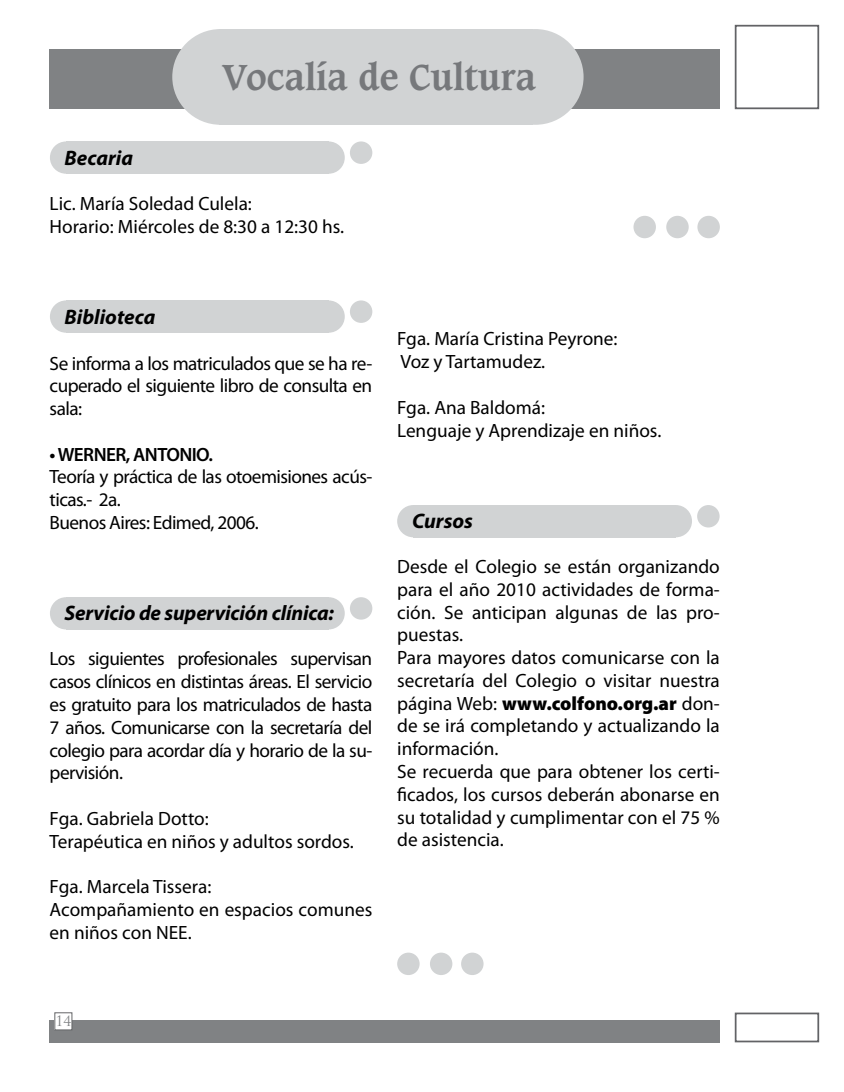
<style>
.page{position:relative;width:844px;height:1092px;background:#fff}
.page>*{position:absolute;margin:0;border:0;box-sizing:border-box;transform-origin:0 0}
.t1{font:700 35px "Caxton";color:#76787b}
.t2{font:italic 700 21px "Myriad Pro";letter-spacing:-.005em;color:#000}
.t3{font:19.25px/22.8px "Myriad Pro";color:#000}
.t4{font:19.25px/22.8px "Myriad Pro";letter-spacing:-.03em;color:#000}
.t5{font:600 19.25px "Myriad Pro";letter-spacing:-.03em;color:#000}
.t6{font:14px "Trajan Pro";color:#808284}
.s1{font-weight:900}
</style>
<div class="page">
<div style="left:50px;top:50px;width:669px;height:59px;background:#808284"></div>
<div style="left:734px;top:25px;width:85px;height:84px;border:2px solid #626366"></div>
<div style="left:50px;top:1019px;width:669px;height:23px;background:#808284"></div>
<div style="left:55px;top:1012px;width:17px;height:17px;background:#fff"></div>
<div style="left:55px;top:1012px;width:17px;height:18px;border:1px solid #646567"></div>
<div style="left:734px;top:1012px;width:85px;height:30px;border:2px solid #626366"></div>
<div style="left:50px;top:597px;width:32px;height:32px;background:#d1d3d4;border-radius:50%"></div>
<div style="left:66px;top:597px;width:263px;height:32px;background:#d1d3d4"></div>
<div style="left:312px;top:597px;width:32px;height:32px;background:#d1d3d4;border-radius:50%"></div>
<div style="left:350px;top:597px;width:22px;height:22px;background:#d1d3d4;border-radius:50%"></div>
<div style="left:397px;top:505px;width:32px;height:32px;background:#d1d3d4;border-radius:50%"></div>
<div style="left:413px;top:505px;width:263px;height:32px;background:#d1d3d4"></div>
<div style="left:659px;top:505px;width:32px;height:32px;background:#d1d3d4;border-radius:50%"></div>
<div style="left:697px;top:505px;width:22px;height:22px;background:#d1d3d4;border-radius:50%"></div>
<div style="left:50px;top:300px;width:32px;height:33px;background:#d1d3d4;border-radius:50%"></div>
<div style="left:66px;top:300px;width:263px;height:33px;background:#d1d3d4"></div>
<div style="left:312px;top:300px;width:32px;height:33px;background:#d1d3d4;border-radius:50%"></div>
<div style="left:350px;top:300px;width:22px;height:23px;background:#d1d3d4;border-radius:50%"></div>
<div style="left:50px;top:141px;width:32px;height:33px;background:#d1d3d4;border-radius:50%"></div>
<div style="left:66px;top:141px;width:263px;height:33px;background:#d1d3d4"></div>
<div style="left:312px;top:141px;width:32px;height:33px;background:#d1d3d4;border-radius:50%"></div>
<div style="left:172px;top:29px;width:97px;height:96px;background:#d1d3d4;border-radius:50%"></div>
<div style="left:219px;top:29px;width:314px;height:96px;background:#d1d3d4"></div>
<div style="left:487px;top:29px;width:96px;height:96px;background:#d1d3d4;border-radius:50%"></div>
<div style="left:350px;top:141px;width:22px;height:23px;background:#d1d3d4;border-radius:50%"></div>
<div style="left:697px;top:216px;width:22px;height:22px;background:#d1d3d4;border-radius:50%"></div>
<div style="left:666px;top:216px;width:22px;height:22px;background:#d1d3d4;border-radius:50%"></div>
<div style="left:633px;top:216px;width:22px;height:22px;background:#d1d3d4;border-radius:50%"></div>
<div style="left:461px;top:952px;width:22px;height:22px;background:#d1d3d4;border-radius:50%"></div>
<div style="left:430px;top:952px;width:22px;height:22px;background:#d1d3d4;border-radius:50%"></div>
<div style="left:397px;top:952px;width:22px;height:22px;background:#d1d3d4;border-radius:50%"></div>
<h1 class="t1" style="left:222px;top:56px;width:315px">Vocalía de Cultura</h1>
<p class="t2" style="left:64px;top:144px;width:70px">Becaria</p>
<p class="t3" style="left:50px;top:192px;width:296px">Lic. María Soledad Culela:<br>Horario: Miércoles de 8:30 a 12:30 hs.</p>
<p class="t2" style="left:64px;top:303px;width:92px">Biblioteca</p>
<p class="t3" style="left:50px;top:351px;width:324px;text-align:justify">Se informa a los matriculados que se ha re&shy;cuperado el siguiente libro de consulta en sala:</p>
<p class="t5" style="left:50px;top:442px;width:165px">• WERNER, ANTONIO.</p>
<p class="t4" style="left:50px;top:465px;width:324px">Teoría y práctica de las otoemisiones acús&shy;ticas.- 2a.<br>Buenos Aires: Edimed, 2006.</p>
<p class="t2" style="left:64px;top:599px;width:271px">Servicio de supervición clínica:</p>
<p class="t3" style="left:50px;top:647px;width:324px;text-align:justify">Los siguientes profesionales supervisan casos clínicos en distintas áreas. El servicio es gratuito para los matriculados de hasta 7 años. Comunicarse con la secretaría del colegio para acordar día y horario de la su&shy;pervisión.</p>
<p class="t3" style="left:50px;top:806px;width:306px">Fga. Gabriela Dotto:<br>Terapéutica en niños y adultos sordos.</p>
<p class="t3" style="left:50px;top:874px;width:324px">Fga. Marcela Tissera:<br>Acompañamiento en espacios comunes en niños con NEE.</p>
<p class="t3" style="left:397px;top:327px;width:222px">Fga. María Cristina Peyrone:<br>Voz y Tartamudez.</p>
<p class="t3" style="left:397px;top:395px;width:265px">Fga. Ana Baldomá:<br>Lenguaje y Aprendizaje en niños.</p>
<p class="t2" style="left:412px;top:507px;width:62px">Cursos</p>
<p class="t3" style="left:397px;top:555px;width:324px">Desde el Colegio se están organizando para el año 2010 actividades de forma&shy;ción. Se anticipan algunas de las pro&shy;puestas.<br>Para mayores datos comunicarse con la secretaría del Colegio o visitar nuestra página Web: <span class="s1">www.colfono.org.ar</span> don&shy;de se irá completando y actualizando la información.<br>Se recuerda que para obtener los certi&shy;ficados, los cursos deberán abonarse en su totalidad y cumplimentar con el 75 % de asistencia.</p>
<p class="t6" style="left:55px;top:1011px;width:17px">14</p>
</div>
